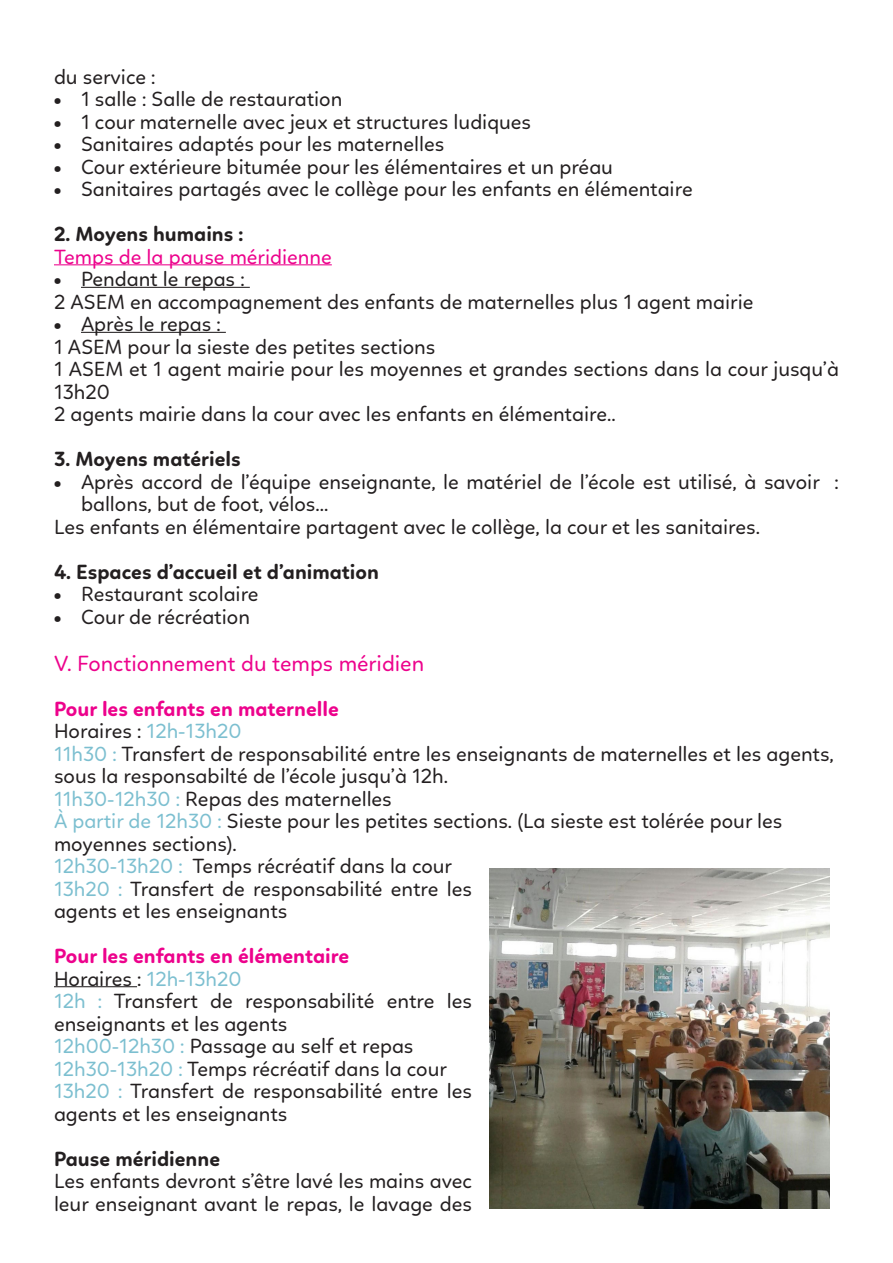
<style>
.page{position:relative;width:893px;height:1263px;background:#fff}
.page>*{position:absolute;margin:0;border:0;box-sizing:border-box;transform-origin:0 0}
.t1{font:22.5px "Linotte";color:#ed028c}
.t2{font:21px/22.5px "Linotte";color:#231f20}
.t3{font:700 21px "Linotte";color:#231f20}
.t4{font:700 21px "Linotte";color:#ed028c}
.t5{font:21px "Linotte";color:#ed028c}
.s1{color:#7cbfd0}
</style>
<div class="page">
<hr style="left:54px;top:264px;width:278px;height:1px;background:#ed028c">
<hr style="left:81px;top:287px;width:169px;height:1px;background:#231f20">
<hr style="left:81px;top:332px;width:145px;height:1px;background:#231f20">
<hr style="left:54px;top:986px;width:83px;height:1px;background:#231f20">
<img style="left:489px;top:869px;width:340px;height:340px">
<p class="t2" style="left:54px;top:65px;width:103px">du service :</p>
<p class="t2" style="left:54px;top:88px;width:290px">• 1 salle : Salle de restauration</p>
<p class="t2" style="left:54px;top:110px;width:479px">• 1 cour maternelle avec jeux et structures ludiques</p>
<p class="t2" style="left:54px;top:133px;width:392px">• Sanitaires adaptés pour les maternelles</p>
<p class="t2" style="left:54px;top:155px;width:560px">• Cour extérieure bitumée pour les élémentaires et un préau</p>
<p class="t2" style="left:54px;top:178px;width:640px">• Sanitaires partagés avec le collège pour les enfants en élémentaire</p>
<p class="t3" style="left:54px;top:222px;width:191px">2. Moyens humains :</p>
<p class="t5" style="left:54px;top:244px;width:279px">Temps de la pause méridienne</p>
<p class="t2" style="left:54px;top:268px;width:192px">• Pendant le repas :</p>
<p class="t2" style="left:54px;top:290px;width:701px">2 ASEM en accompagnement des enfants de maternelles plus 1 agent mairie</p>
<p class="t2" style="left:54px;top:313px;width:168px">• Après le repas :</p>
<p class="t2" style="left:54px;top:335px;width:383px">1 ASEM pour la sieste des petites sections</p>
<p class="t2" style="left:54px;top:358px;width:786px">1 ASEM et 1 agent mairie pour les moyennes et grandes sections dans la cour jusqu’à<br>13h20</p>
<p class="t2" style="left:54px;top:403px;width:563px">2 agents mairie dans la cour avec les enfants en élémentaire..</p>
<p class="t3" style="left:54px;top:447px;width:188px">3. Moyens matériels</p>
<p class="t2" style="left:81px;top:470px;width:759px;text-indent:-27px">• Après accord de l’équipe enseignante, le matériel de l’école est utilisé, à savoir : ballons, but de foot, vélos…</p>
<p class="t2" style="left:54px;top:515px;width:708px">Les enfants en élémentaire partagent avec le collège, la cour et les sanitaires.</p>
<p class="t3" style="left:54px;top:559px;width:326px">4. Espaces d’accueil et d’animation</p>
<p class="t2" style="left:54px;top:583px;width:206px">• Restaurant scolaire</p>
<p class="t2" style="left:54px;top:605px;width:197px">• Cour de récréation</p>
<p class="t1" style="left:54px;top:650px;width:372px">V. Fonctionnement du temps méridien</p>
<p class="t4" style="left:54px;top:696px;width:286px">Pour les enfants en maternelle</p>
<p class="t2" style="left:54px;top:720px;width:189px">Horaires : <span class="s1">12h-13h20</span></p>
<p class="t2" style="left:54px;top:742px;width:781px"><span class="s1">11h30 :</span> Transfert de responsabilité entre les enseignants de maternelles et les agents, sous la responsabilté de l’école jusqu’à 12h.</p>
<p class="t2" style="left:54px;top:787px;width:339px"><span class="s1">11h30-12h30 :</span> Repas des maternelles</p>
<p class="t2" style="left:54px;top:810px;width:730px"><span class="s1">À partir de 12h30 :</span> Sieste pour les petites sections. (La sieste est tolérée pour les moyennes sections).</p>
<p class="t2" style="left:54px;top:855px;width:400px"><span class="s1">12h30-13h20 :</span> Temps récréatif dans la cour</p>
<p class="t2" style="left:54px;top:877px;width:419px"><span class="s1">13h20 :</span> Transfert de responsabilité entre les agents et les enseignants</p>
<p class="t4" style="left:54px;top:944px;width:297px">Pour les enfants en élémentaire</p>
<p class="t2" style="left:54px;top:967px;width:189px">Horaires : <span class="s1">12h-13h20</span></p>
<p class="t2" style="left:54px;top:990px;width:419px"><span class="s1">12h :</span> Transfert de responsabilité entre les enseignants et les agents</p>
<p class="t2" style="left:54px;top:1035px;width:361px"><span class="s1">12h00-12h30 :</span> Passage au self et repas</p>
<p class="t2" style="left:54px;top:1057px;width:394px"><span class="s1">12h30-13h20 :</span> Temps récréatif dans la cour</p>
<p class="t2" style="left:54px;top:1080px;width:419px"><span class="s1">13h20 :</span> Transfert de responsabilité entre les agents et les enseignants</p>
<p class="t3" style="left:54px;top:1146px;width:168px">Pause méridienne</p>
<p class="t2" style="left:54px;top:1170px;width:419px">Les enfants devront s’être lavé les mains avec leur enseignant avant le repas, le lavage des</p>
</div>
